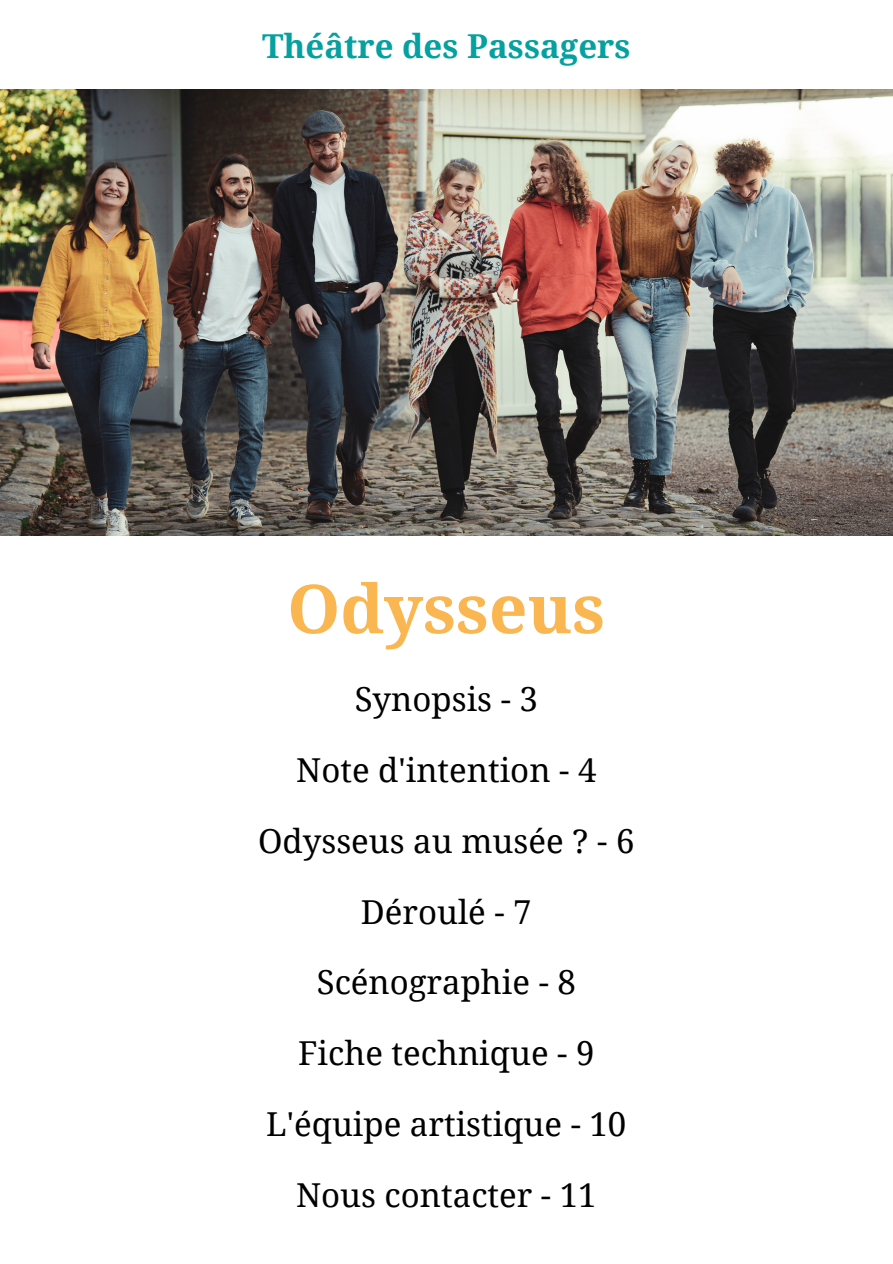
<style>
.page{position:relative;width:893px;height:1264px;background:#fff}
.page>*{position:absolute;margin:0;border:0;box-sizing:border-box;transform-origin:0 0}
.t1{font:700 67.5px "Noto Serif";color:#fab650}
.t2{font:33px "Noto Serif";color:#000}
.t3{font:700 33px "Noto Serif";color:#05a1a0}
</style>
<div class="page">
<img style="left:0;top:89px;width:892px;height:446px">
<p class="t3" style="left:262px;top:23px;width:370px">Théâtre des Passagers</p>
<p class="t1" style="left:287px;top:561px;width:319px">Odysseus</p>
<p class="t2" style="left:354px;top:675px;width:185px">Synopsis - 3</p>
<p class="t2" style="left:296px;top:746px;width:302px">Note d'intention - 4</p>
<p class="t2" style="left:258px;top:817px;width:378px">Odysseus au musée ? - 6</p>
<p class="t2" style="left:361px;top:888px;width:172px">Déroulé - 7</p>
<p class="t2" style="left:317px;top:959px;width:261px">Scénographie - 8</p>
<p class="t2" style="left:298px;top:1029px;width:298px">Fiche technique - 9</p>
<p class="t2" style="left:266px;top:1100px;width:361px">L'équipe artistique - 10</p>
<p class="t2" style="left:296px;top:1171px;width:302px">Nous contacter - 11</p>
</div>
